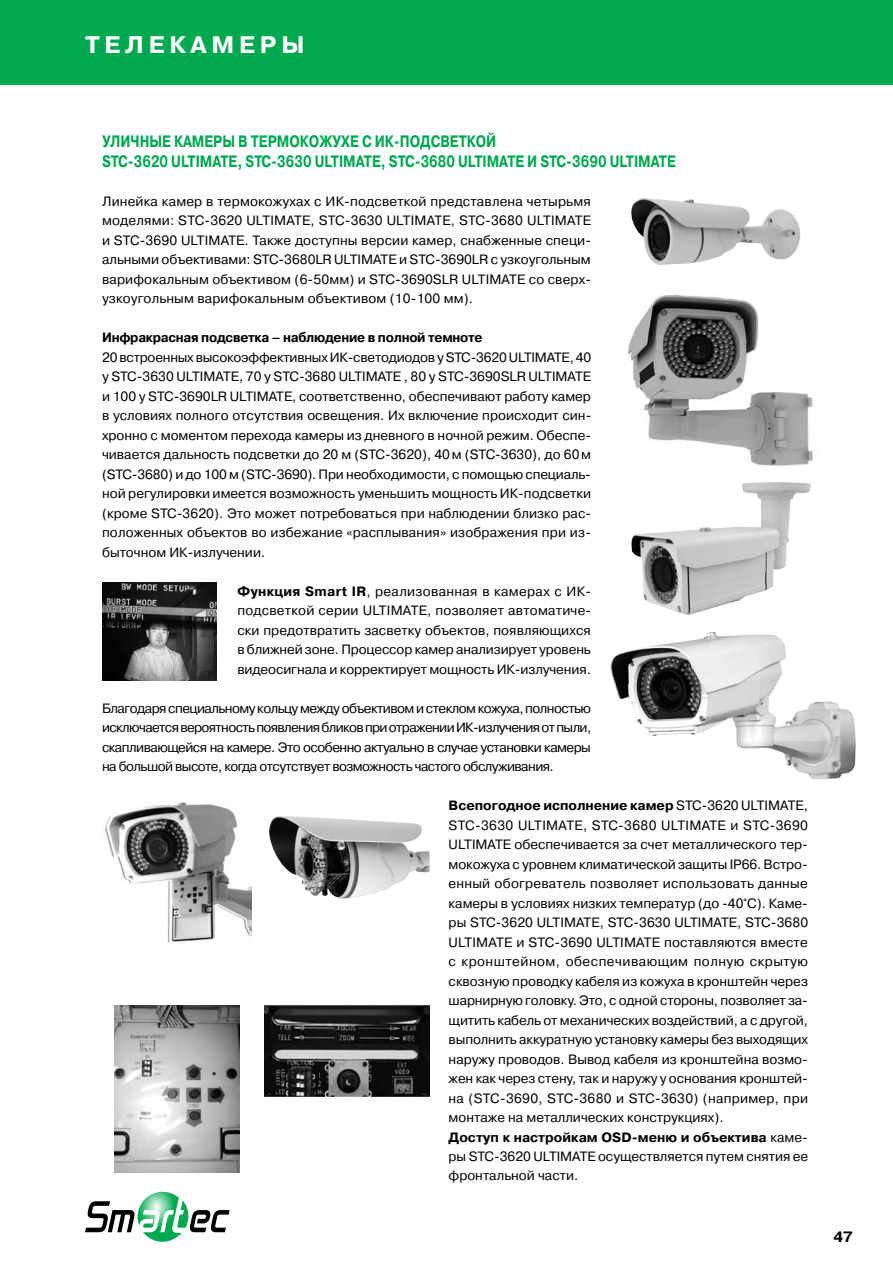
<style>
.page{position:relative;width:893px;height:1263px;background:#fff}
.page>*{position:absolute;margin:0;border:0;box-sizing:border-box;transform-origin:0 0}
.t1{font:700 24px "Pragmatica C";letter-spacing:.2em;color:#fff}
.t2{font:700 16.5px/19.5px "Pragmatica C";color:#00a94f;scale:.8 1}
.t3{font:700 15px "Pragmatica C";color:#000}
.t4{font:13.5px/19.5px "Pragmatica C";color:#000;text-align:justify}
.t5{font:700 13.5px "Pragmatica C";letter-spacing:-.02em;color:#000;scale:.96 1}
.s1{font-weight:700}
</style>
<div class="page">
<div style="left:0;top:0;width:893px;height:85px;background:#00a94f"></div>
<svg style="left:85px;top:1192px;width:145px;height:50px"></svg>
<img style="left:627px;top:294px;width:186px;height:172px">
<img style="left:265px;top:1005px;width:164px;height:91px">
<img style="left:269px;top:816px;width:160px;height:83px">
<img style="left:105px;top:802px;width:147px;height:141px">
<img style="left:114px;top:1005px;width:126px;height:167px">
<img style="left:610px;top:632px;width:246px;height:147px">
<img style="left:631px;top:482px;width:180px;height:133px">
<img style="left:631px;top:198px;width:169px;height:67px">
<img style="left:102px;top:583px;width:115px;height:97px">
<h1 class="t1" style="left:85px;top:31px;width:221px">ТЕЛЕКАМЕРЫ</h1>
<p class="t2" style="left:102px;top:132px;width:719px;text-indent:384px">й<br>STC-3620 ULTIMATE, STC-3630 ULTIMATE, STC-3680 ULTIMATE и STC-3690 ULTIMATE</p>
<p class="t2" style="left:102px;top:132px;width:61px">Уличные</p>
<p class="t2" style="left:174px;top:132px;width:14px">камеры</p>
<p class="t2" style="left:238px;top:132px;width:30px">в термокожухе</p>
<p class="t2" style="left:362px;top:132px;width:60px">с ИК-подсветко</p>
<p class="t4" style="left:102px;top:191px;width:490px">Линейка камер в термокожухах с ИК-подсветкой представлена четырьмя моделями: STC-3620 ULTIMATE, STC-3630 ULTIMATE, STC-3680 ULTIMATE и STC-3690 ULTIMATE. Также доступны версии камер, снабженные специ&shy;альными объективами: STC-3680LR ULTIMATE и STC-3690LR с узкоугольным варифокальным объективом (6-50мм) и STC-3690SLR ULTIMATE со сверх&shy;узкоугольным варифокальным объективом (10-100 мм).</p>
<p class="t5" style="left:102px;top:330px;width:398px">Инфракрасная подсветка – наблюдение в полной темноте</p>
<p class="t4" style="left:102px;top:347px;width:491px">20 встроенных высокоэффективных ИК‑ светодиодов у STC‑ 3620 ULTIMATE, 40 у STC-3630 ULTIMATE, 70 у STC‑3680 ULTIMATE , 80 у STC-3690SLR ULTIMATE и 100 у STC-3690LR ULTIMATE, соответственно, обеспечивают работу камер в условиях полного отсутствия освещения. Их включение происходит син&shy;хронно с моментом перехода камеры из дневного в ночной режим. Обеспе&shy;чивается дальность подсветки до 20 м (STC-3620), 40м (STC-3630), до 60м (STC-3680) и до 100 м (STC-3690). При необходимости, с помощью специаль&shy;ной регулировки имеется возможность уменьшить мощность ИК-подсветки (кроме STC-3620). Это может потребоваться при наблюдении близко рас&shy;положенных объектов во избежание «расплывания» изображения при из&shy;быточном ИК-излучении.</p>
<p class="t4" style="left:237px;top:581px;width:355px"><span class="s1">Функция Smart IR</span>, реализованная в камерах с ИК&shy;подсветкой серии ULTIMATE, позволяет автоматиче&shy;ски предотвратить засветку объектов, появляющихся в ближней зоне. Процессор камер анализирует уровень видеосигнала и корректирует мощность ИК-излучения.</p>
<p class="t4" style="left:102px;top:698px;width:491px">Благодаря специальному кольцу между объективом и стеклом кожуха, полностью исключается вероятность появления бликов при отражении ИК-излучения от пыли, скапливающейся на камере. Это особенно актуально в случае установки камеры на большой высоте, когда отсутствует возможность частого обслуживания.</p>
<p class="t4" style="left:449px;top:796px;width:361px;text-align:left"><span class="s1">Всепогодное исполнение камер</span> STC-3620 ULTIMATE, STC-3630 ULTIMATE, STC-3680 ULTIMATE и STC-3690<br>ULTIMATE обеспечивается за счет металлического тер&shy;мокожуха с уровнем климатической защиты IP66. Встро&shy;енный обогреватель позволяет использовать данные камеры в условиях низких температур (до -40°С). Каме&shy;ры STC-3620 ULTIMATE, STC-3630 ULTIMATE, STC-3680<br>ULTIMATE и STC-3690 ULTIMATE поставляются вместе с кронштейном, обеспечивающим полную скрытую сквозную проводку кабеля из кожуха в кронштейн через шарнирную головку. Это, с одной стороны, позволяет за&shy;щитить кабель от механических воздействий, а с другой, выполнить аккуратную установку камеры без выходящих наружу проводов. Вывод кабеля из кронштейна возмо&shy;жен как через стену, так и наружу у основания кронштей&shy;на (STC-3690, STC-3680 и STC-3630) (например, при монтаже на металлических конструкциях).<br><span class="s1">Доступ к настройкам OSD-меню и объектива</span> каме&shy;ры STC-3620 ULTIMATE осуществляется путем снятия ее фронтальной части.</p>
<p class="t3" style="left:833px;top:1228px;width:21px">47</p>
</div>
